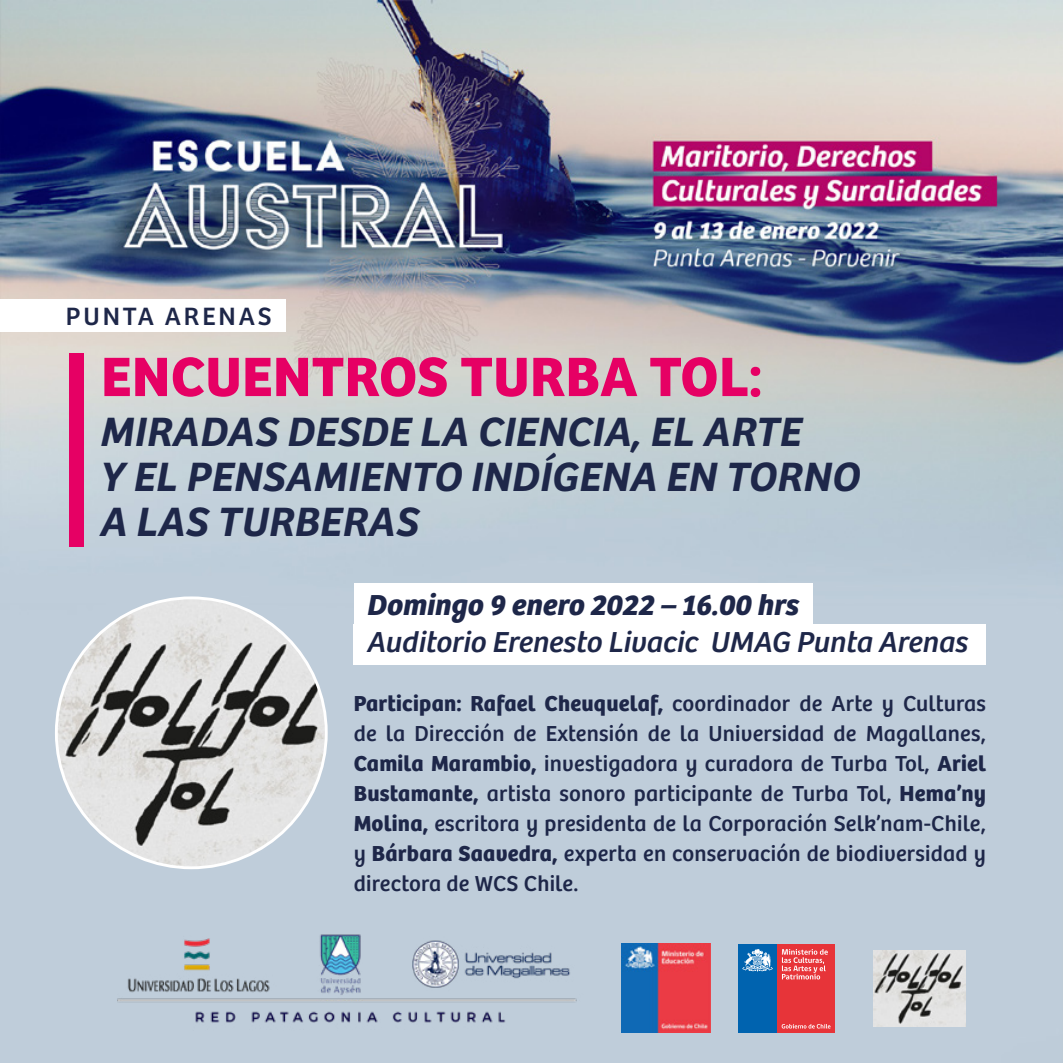
<style>
.page{position:relative;width:1063px;height:1063px;background:#fff}
.page>*{position:absolute;margin:0;border:0;box-sizing:border-box;transform-origin:0 0}
.t1{font:700 57.5px "Bree";letter-spacing:.01em;color:#e60064}
.t2{font:italic 600 42.5px/45px "Bree";letter-spacing:.01em;color:#1e2749}
.t3{font:italic 30px "Bree";color:#1e2749}
.t4{font:italic 700 30px "Bree";color:#1e2749}
.t5{font:26px "Bree";letter-spacing:.11em;color:#1e2749}
.t6{font:22.5px/30px "Bree";letter-spacing:.01em;color:#1e2749;text-align:justify}
.s1{font-weight:700}
</style>
<div class="page">
<img style="left:0;top:0;width:1063px;height:1063px">
<div style="left:354px;top:583px;width:459px;height:41px;background:#fff"></div>
<div style="left:354px;top:624px;width:632px;height:41px;background:#fff"></div>
<img style="left:56px;top:598px;width:270px;height:270px;border-radius:135px">
<div style="left:70px;top:353px;width:14px;height:194px;background:#e60064"></div>
<div style="left:0;top:299px;width:286px;height:33px;background:#fff"></div>
<img style="left:86px;top:926px;width:518px;height:110px">
<img style="left:622px;top:944px;width:89px;height:89px">
<img style="left:873px;top:950px;width:92px;height:77px">
<div style="left:738px;top:945px;width:40px;height:88px;background:#0063af"></div>
<div style="left:778px;top:945px;width:57px;height:88px;background:#e73439"></div>
<svg style="left:742px;top:949px;width:31px;height:23px"></svg>
<svg style="left:782px;top:1024px;width:49px;height:5px"></svg>
<svg style="left:782px;top:949px;width:46px;height:30px"></svg>
<p class="t5" style="left:66px;top:296px;width:207px">PUNTA ARENAS</p>
<h1 class="t1" style="left:101px;top:331px;width:662px">ENCUENTROS TURBA TOL:</h1>
<h2 class="t2" style="left:101px;top:406px;width:761px">MIRADAS DESDE LA CIENCIA, EL ARTE<br>Y EL PENSAMIENTO INDÍGENA EN TORNO<br>A LAS TURBERAS</h2>
<h3 class="t4" style="left:368px;top:581px;width:433px">Domingo 9 enero 2022 – 16.00 hrs</h3>
<h3 class="t3" style="left:368px;top:619px;width:602px">Auditorio Erenesto Livacic UMAG Punta Arenas</h3>
<p class="t6" style="left:354px;top:687px;width:634px"><span class="s1">Participan: Rafael Cheuquelaf,</span> coordinador de Arte y Culturas de la Dirección de Extensión de la Universidad de Magallanes, <span class="s1">Camila Marambio,</span> investigadora y curadora de Turba Tol, <span class="s1">Ariel Bustamante,</span> artista sonoro participante de Turba Tol, <span class="s1">Hema’ny Molina,</span> escritora y presidenta de la Corporación Selk’nam-Chile, y <span class="s1">Bárbara Saavedra,</span> experta en conservación de biodiversidad y directora de WCS Chile.</p>
</div>
